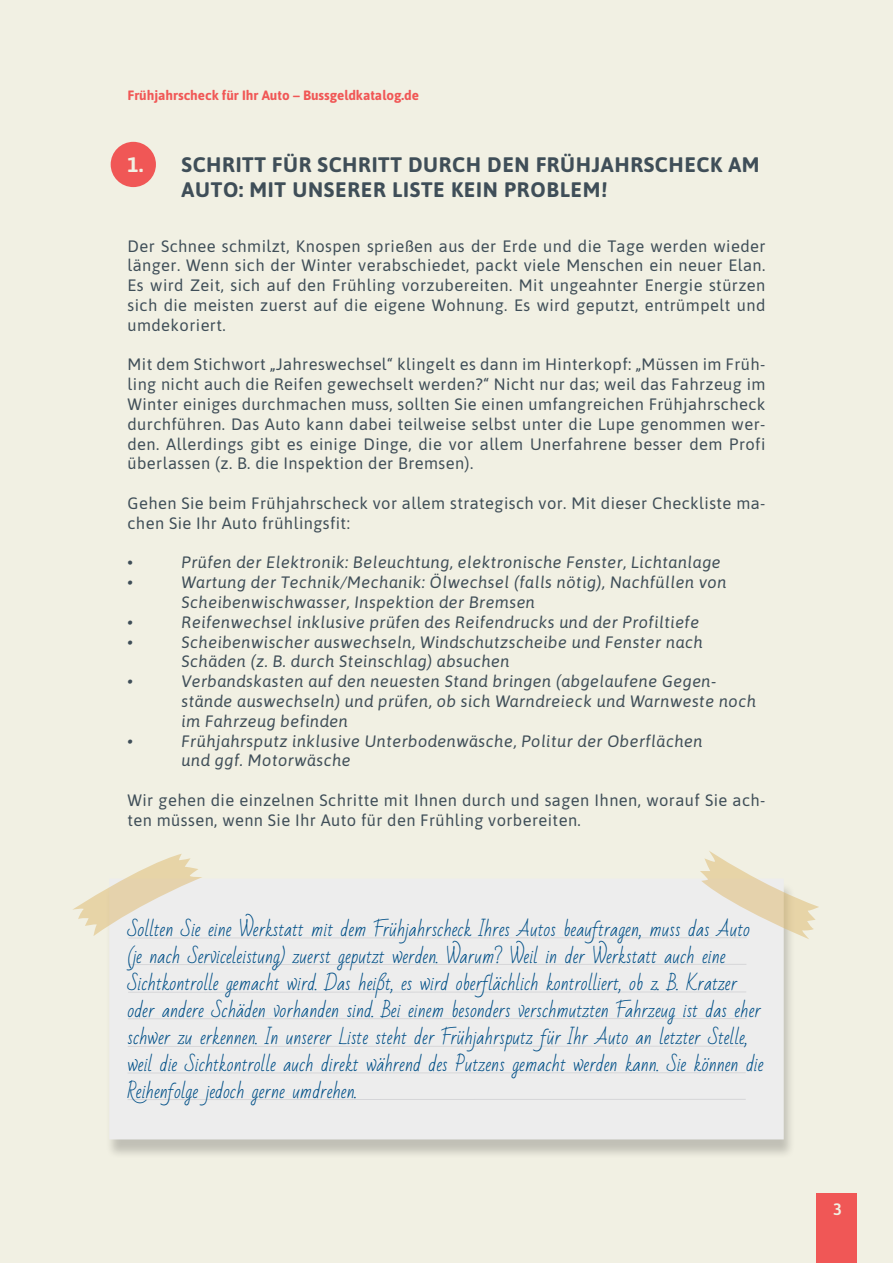
<style>
.page{position:relative;width:893px;height:1263px;background:#f1f0e3}
.page>*{position:absolute;margin:0;border:0;box-sizing:border-box;transform-origin:0 0}
.t1{font:700 21px/25.2px "Asap";letter-spacing:.03em;color:#3f4e58}
.t2{font:18px/27px "Bad Script";color:#004f87}
.t3{font:16.5px/19.8px "Asap";letter-spacing:.025em;color:#3f4e58;text-align:justify}
.t4{font:italic 16.5px/19.8px "Asap";letter-spacing:.025em;color:#3f4e58}
.t5{font:600 16.5px "Asap";color:#f1f0e3}
.t6{font:700 13.5px "Asap";color:#f05756}
.s1{color:#f1f0e3}
</style>
<div class="page">
<div style="left:816px;top:1193px;width:41px;height:70px;background:#f05756"></div>
<div style="left:111px;top:142px;width:45px;height:45px;background:#f05756;border-radius:50%"></div>
<div style="left:105px;top:883px;width:691px;height:277px;background:#000;opacity:.2"></div>
<div style="left:109px;top:878px;width:675px;height:261px;background:#ededed"></div>
<hr style="left:128px;top:937px;width:619px;height:1px;background:#cccccf">
<hr style="left:128px;top:964px;width:618px;height:1px;background:#cccccf">
<hr style="left:128px;top:991px;width:618px;height:2px;background:#cccccf">
<hr style="left:128px;top:1018px;width:618px;height:1px;background:#cccccf">
<hr style="left:128px;top:1046px;width:618px;height:1px;background:#cccccf">
<hr style="left:128px;top:1072px;width:618px;height:1px;background:#cccccf">
<hr style="left:128px;top:1099px;width:618px;height:1px;background:#cccccf">
<svg style="left:700px;top:851px;width:119px;height:88px"></svg>
<svg style="left:73px;top:854px;width:130px;height:82px"></svg>
<p class="t6" style="left:128px;top:86px;width:293px">Frühjahrscheck für Ihr Auto – Bussgeldkatalog.de</p>
<p class="t1" style="left:182px;top:151px;width:579px;text-indent:-54px"><span class="s1">1.</span> SCHRITT FÜR SCHRITT DURCH DEN FRÜHJAHRSCHECK AM<br>AUTO: MIT UNSERER LISTE KEIN PROBLEM!</p>
<p class="t3" style="left:128px;top:235px;width:639px">Der Schnee schmilzt, Knospen sprießen aus der Erde und die Tage werden wieder länger. Wenn sich der Winter verabschiedet, packt viele Menschen ein neuer Elan.<br>Es wird Zeit, sich auf den Frühling vorzubereiten. Mit ungeahnter Energie stürzen sich die meisten zuerst auf die eigene Wohnung. Es wird geputzt, entrümpelt und umdekoriert.</p>
<p class="t3" style="left:128px;top:354px;width:639px">Mit dem Stichwort „Jahreswechsel“ klingelt es dann im Hinterkopf: „Müssen im Früh&shy;ling nicht auch die Reifen gewechselt werden?“ Nicht nur das; weil das Fahrzeug im Winter einiges durchmachen muss, sollten Sie einen umfangreichen Frühjahrscheck durchführen. Das Auto kann dabei teilweise selbst unter die Lupe genommen wer&shy;den. Allerdings gibt es einige Dinge, die vor allem Unerfahrene besser dem Profi überlassen (z. B. die Inspektion der Bremsen).</p>
<p class="t3" style="left:128px;top:492px;width:639px">Gehen Sie beim Frühjahrscheck vor allem strategisch vor. Mit dieser Checkliste ma&shy;chen Sie Ihr Auto frühlingsfit:</p>
<p class="t3" style="left:128px;top:552px;width:7px">•</p>
<p class="t4" style="left:182px;top:552px;width:541px">Prüfen der Elektronik: Beleuchtung, elektronische Fenster, Lichtanlage</p>
<p class="t4" style="left:128px;top:572px;width:7px">•</p>
<p class="t4" style="left:182px;top:572px;width:546px">Wartung der Technik/Mechanik: Ölwechsel (falls nötig), Nachfüllen von<br>Scheibenwischwasser, Inspektion der Bremsen</p>
<p class="t4" style="left:128px;top:611px;width:7px">•</p>
<p class="t4" style="left:182px;top:611px;width:519px">Reifenwechsel inklusive prüfen des Reifendrucks und der Profiltiefe</p>
<p class="t4" style="left:128px;top:631px;width:7px">•</p>
<p class="t4" style="left:182px;top:631px;width:523px">Scheibenwischer auswechseln, Windschutzscheibe und Fenster nach<br>Schäden (z. B. durch Steinschlag) absuchen</p>
<p class="t4" style="left:128px;top:671px;width:7px">•</p>
<p class="t4" style="left:182px;top:671px;width:576px">Verbandskasten auf den neuesten Stand bringen (abgelaufene Gegen&shy;stände auswechseln) und prüfen, ob sich Warndreieck und Warnweste noch im Fahrzeug befinden</p>
<p class="t4" style="left:128px;top:730px;width:7px">•</p>
<p class="t4" style="left:182px;top:730px;width:523px">Frühjahrsputz inklusive Unterbodenwäsche, Politur der Oberflächen und ggf. Motorwäsche</p>
<p class="t3" style="left:128px;top:789px;width:639px">Wir gehen die einzelnen Schritte mit Ihnen durch und sagen Ihnen, worauf Sie ach&shy;ten müssen, wenn Sie Ihr Auto für den Frühling vorbereiten.</p>
<p class="t2" style="left:128px;top:916px;width:638px">Sollten Sie eine Werkstatt mit dem Frühjahrscheck Ihres Autos beauftragen, muss das Auto (je nach Serviceleistung) zuerst geputzt werden. Warum? Weil in der Werkstatt auch eine Sichtkontrolle gemacht wird. Das heißt, es wird oberflächlich kontrolliert, ob z. B. Kratzer oder andere Schäden vorhanden sind. Bei einem besonders verschmutzten Fahrzeug ist das eher schwer zu erkennen. In unserer Liste steht der Frühjahrsputz für Ihr Auto an letzter Stelle, weil die Sichtkontrolle auch direkt während des Putzens gemacht werden kann. Sie können die Reihenfolge jedoch gerne umdrehen.</p>
<p class="t5" style="left:833px;top:1197px;width:10px">3</p>
</div>
